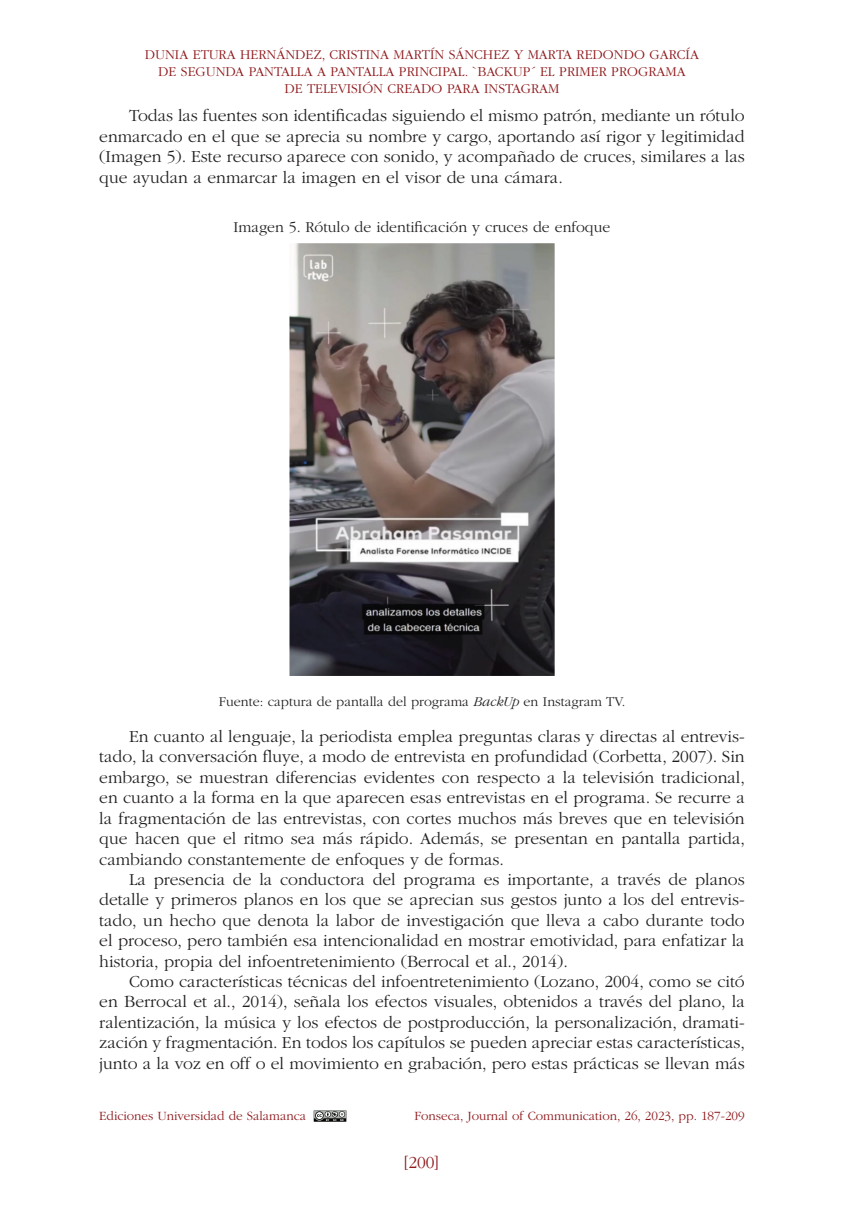
<style>
.page{position:relative;width:844px;height:1211px;background:#fff}
.page>*{position:absolute;margin:0;border:0;box-sizing:border-box;transform-origin:0 0}
.TX{font:300 17.5px/20.5px "ITC Garamond Std";color:#231f20;text-align:justify}
.t1{font:300 17.5px "ITC Garamond Std";color:#8e181b}
.Figure_caption{font:300 15.75px "ITC Garamond Std";color:#231f20}
.t2{font:300 14px/16.6px "ITC Garamond Std";color:#8e181b;text-align:center}
.Figure_Source{font:300 14px "ITC Garamond Std";color:#231f20}
.t3{font:300 13.12px "ITC Garamond Std";color:#8e181b}
.s1{font-style:italic}
</style>
<div class="page">
<svg style="left:313px;top:1110px;width:34px;height:12px"></svg>
<img style="left:289px;top:243px;width:265px;height:432px">
<p class="t2" style="left:145px;top:47px;width:555px">DUNIA ETURA HERNÁNDEZ, CRISTINA MARTÍN SÁNCHEZ Y MARTA REDONDO GARCÍA<br>DE SEGUNDA PANTALLA A PANTALLA PRINCIPAL. `BACKUP´ EL PRIMER PROGRAMA<br>DE TELEVISIÓN CREADO PARA INSTAGRAM</p>
<p class="TX" style="left:99px;top:106px;width:646px;text-indent:30px">Todas las fuentes son identificadas siguiendo el mismo patrón, mediante un rótulo enmarcado en el que se aprecia su nombre y cargo, aportando así rigor y legitimidad (Imagen 5). Este recurso aparece con sonido, y acompañado de cruces, similares a las que ayudan a enmarcar la imagen en el visor de una cámara.</p>
<p class="Figure_caption" style="left:233px;top:218px;width:378px">Imagen 5. Rótulo de identificación y cruces de enfoque</p>
<p class="Figure_Source" style="left:219px;top:694px;width:408px">Fuente: captura de pantalla del programa <span class="s1">BackUp</span> en Instagram TV.</p>
<p class="TX" style="left:99px;top:726px;width:647px;text-indent:30px">En cuanto al lenguaje, la periodista emplea preguntas claras y directas al entrevis&shy;tado, la conversación fluye, a modo de entrevista en profundidad (Corbetta, 2007). Sin embargo, se muestran diferencias evidentes con respecto a la televisión tradicional, en cuanto a la forma en la que aparecen esas entrevistas en el programa. Se recurre a la fragmentación de las entrevistas, con cortes muchos más breves que en televisión que hacen que el ritmo sea más rápido. Además, se presentan en pantalla partida, cambiando constantemente de enfoques y de formas.</p>
<p class="TX" style="left:99px;top:869px;width:646px;text-indent:30px">La presencia de la conductora del programa es importante, a través de planos detalle y primeros planos en los que se aprecian sus gestos junto a los del entrevis&shy;tado, un hecho que denota la labor de investigación que lleva a cabo durante todo el proceso, pero también esa intencionalidad en mostrar emotividad, para enfatizar la historia, propia del infoentretenimiento (Berrocal et al., 2014).</p>
<p class="TX" style="left:99px;top:971px;width:647px;text-indent:30px">Como características técnicas del infoentretenimiento (Lozano, 2004, como se citó en Berrocal et al., 2014), señala los efectos visuales, obtenidos a través del plano, la ralentización, la música y los efectos de postproducción, la personalización, dramati&shy;zación y fragmentación. En todos los capítulos se pueden apreciar estas características, junto a la voz en off o el movimiento en grabación, pero estas prácticas se llevan más</p>
<p class="t3" style="left:99px;top:1108px;width:208px">Ediciones Universidad de Salamanca</p>
<p class="t3" style="left:414px;top:1108px;width:331px">Fonseca, Journal of Communication, 26, 2023, pp. 187-209</p>
<p class="t1" style="left:404px;top:1152px;width:36px">[200]</p>
</div>
